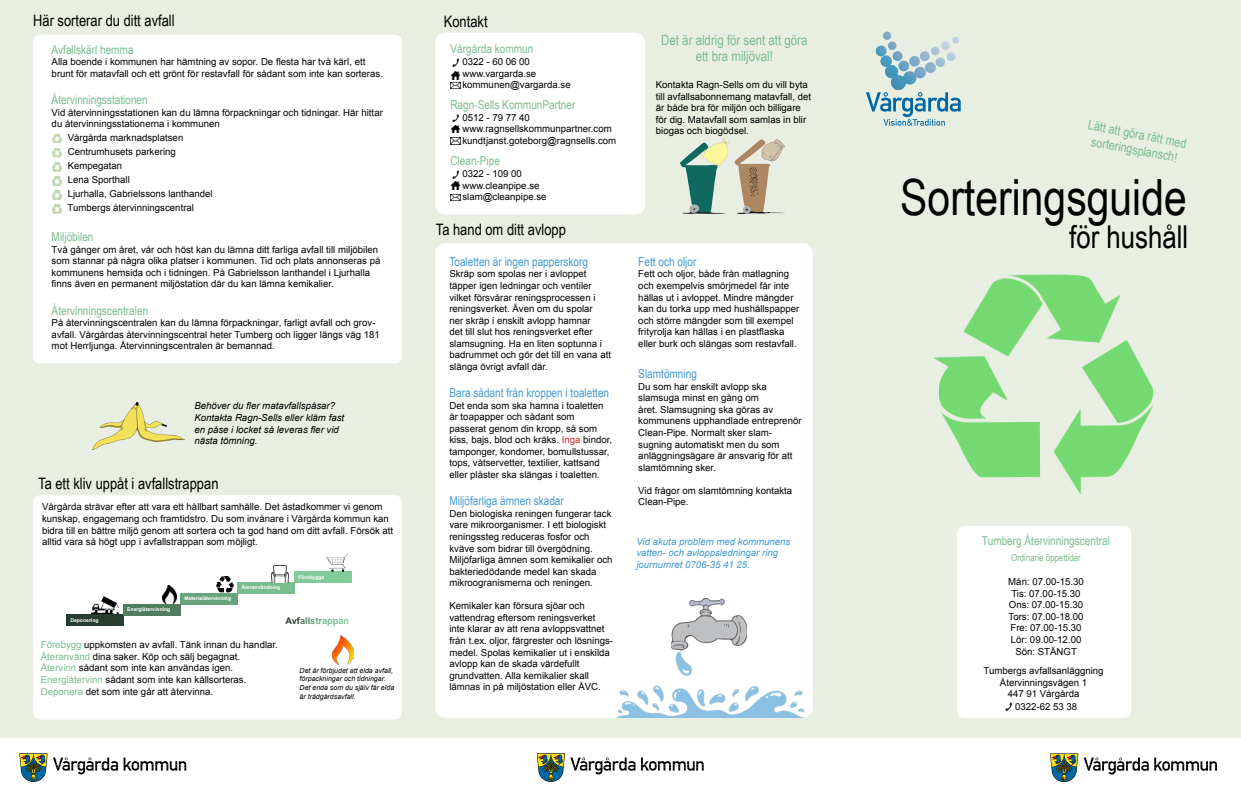
<style>
.page{position:relative;width:1241px;height:794px;background:#fff}
.page>*{position:absolute;margin:0;border:0;box-sizing:border-box;transform-origin:0 0}
.t1{font:49.88px "Arial Narrow";color:#000}
.t2{font:31.5px "Arial Narrow";color:#000}
.t3{font:15.75px "Arial Narrow";color:#000}
.t4{font:14px/15.8px "Arial Narrow";color:#79bd8f;text-align:center}
.t5{font:13.12px/15.8px "Arial Narrow";color:#79bd8f;text-align:center}
.t6{font:12.25px "Arial Narrow";color:#79bd8f}
.t7{font:12.25px "Arial Narrow";color:#429ad2}
.t8{font:9.62px/11.5px "Arial";color:#000}
.t9{font:italic 9.62px/11.5px "Arial";color:#000}
.t10{font:italic 9.62px/11.5px "Arial";color:#429ad2}
.t11{font:9.62px "Arial Narrow";color:#79bd8f}
.t12{font:700 9.19px "Arial";color:#273d2f}
.t13{font:italic 7px/8.4px "Arial";color:#000}
.t14{font:700 5.08px "Arial";color:#fff}
.s1{color:#507d5f}
.s2{color:#69a37c}
.s3{color:#79bd8f}
.s4{color:#81ca99}
.s5{color:#d2232a}
</style>
<div class="page">
<div style="left:0;top:0;width:1240px;height:794px;background:#e8eee2"></div>
<hr style="left:414px;top:0;width:1px;height:794px;background:#000">
<hr style="left:827px;top:0;width:1px;height:794px;background:#000">
<img style="left:933px;top:274px;width:220px;height:220px">
<div style="left:0;top:738px;width:1240px;height:56px;background:#fff"></div>
<div style="left:957px;top:526px;width:173px;height:192px;background:#fff;border-radius:7px"></div>
<div style="left:435px;top:33px;width:210px;height:181px;background:#fff;border-radius:10px"></div>
<svg style="left:450px;top:58px;width:10px;height:31px"></svg>
<svg style="left:450px;top:114px;width:10px;height:31px"></svg>
<svg style="left:450px;top:170px;width:10px;height:31px"></svg>
<img style="left:93px;top:402px;width:92px;height:47px">
<svg style="left:1005px;top:702px;width:6px;height:8px"></svg>
<div style="left:435px;top:243px;width:377px;height:475px;background:#fff;border-radius:10px"></div>
<img style="left:616px;top:685px;width:189px;height:33px">
<img style="left:671px;top:598px;width:75px;height:53px">
<img style="left:675px;top:652px;width:17px;height:24px">
<img style="left:680px;top:139px;width:104px;height:74px">
<svg style="left:1050px;top:753px;width:166px;height:29px;background:#c4c8c4"></svg>
<svg style="left:20px;top:753px;width:166px;height:29px;background:#c4c8c4"></svg>
<svg style="left:537px;top:753px;width:166px;height:29px;background:#c4c8c4"></svg>
<div style="left:33px;top:495px;width:368px;height:224px;background:#fff;border-radius:7px"></div>
<img style="left:163px;top:585px;width:14px;height:19px">
<img style="left:92px;top:596px;width:27px;height:19px">
<div style="left:67px;top:615px;width:57px;height:11px;background:#273d2f"></div>
<div style="left:294px;top:571px;width:57px;height:11px;background:#81ca99"></div>
<div style="left:237px;top:582px;width:58px;height:11px;background:#79bd8f"></div>
<div style="left:180px;top:593px;width:58px;height:11px;background:#69a37c"></div>
<div style="left:124px;top:604px;width:57px;height:11px;background:#507d5f"></div>
<img style="left:216px;top:576px;width:17px;height:17px">
<img style="left:326px;top:554px;width:22px;height:18px">
<img style="left:271px;top:566px;width:17px;height:16px">
<div style="left:33px;top:35px;width:368px;height:328px;background:#fff;border-radius:7px"></div>
<img style="left:333px;top:636px;width:20px;height:28px">
<svg style="left:52px;top:205px;width:10px;height:8px"></svg>
<svg style="left:52px;top:177px;width:10px;height:8px"></svg>
<svg style="left:52px;top:134px;width:10px;height:37px"></svg>
<svg style="left:52px;top:191px;width:10px;height:8px"></svg>
<svg style="left:866px;top:32px;width:94px;height:94px"></svg>
<h3 class="t3" style="left:33px;top:9px;width:143px">Här sorterar du ditt avfall</h3>
<p class="t6" style="left:52px;top:41px;width:83px">Avfallskärl hemma</p>
<p class="t8" style="left:52px;top:56px;width:333px">Alla boende i kommunen har hämtning av sopor. De flesta har två kärl, ett brunt för matavfall och ett grönt för restavfall för sådant som inte kan sorteras.</p>
<p class="t6" style="left:52px;top:91px;width:98px">Återvinningsstationen</p>
<p class="t8" style="left:52px;top:107px;width:333px">Vid återvinningsstationen kan du lämna förpackningar och tidningar. Här hittar du återvinningsstationerna i kommunen</p>
<p class="t8" style="left:68px;top:131px;width:147px;line-height:14px">Vårgårda marknadsplatsen<br>Centrumhusets parkering<br>Kempegatan<br>Lena Sporthall<br>Ljurhalla, Gabrielssons lanthandel<br>Tumbergs återvinningscentral</p>
<p class="t6" style="left:52px;top:228px;width:43px">Miljöbilen</p>
<p class="t8" style="left:52px;top:244px;width:330px">Två gånger om året, vår och höst kan du lämna ditt farliga avfall till miljöbilen som stannar på några olika platser i kommunen. Tid och plats annonseras på kommunens hemsida och i tidningen. På Gabrielsson lanthandel i Ljurhalla finns även en permanent miljöstation där du kan lämna kemikalier.</p>
<p class="t6" style="left:52px;top:301px;width:98px">Återvinningscentralen</p>
<p class="t8" style="left:52px;top:317px;width:329px">På återvinningscentralen kan du lämna förpackningar, farligt avfall och grov&shy;avfall. Vårgårdas återvinningscentral heter Tumberg och ligger längs väg 181 mot Herrljunga. Återvinningscentralen är bemannad.</p>
<p class="t9" style="left:194px;top:400px;width:151px">Behöver du fler matavfallspåsar?<br>Kontakta Ragn-Sells eller kläm fast en påse i locket så leveras fler vid nästa tömning.</p>
<h3 class="t3" style="left:38px;top:472px;width:182px">Ta ett kliv uppåt i avfallstrappan</h3>
<p class="t8" style="left:42px;top:501px;width:352px">Vårgårda strävar efter att vara ett hållbart samhälle. Det åstadkommer vi genom kunskap, engagemang och framtidstro. Du som invånare i Vårgårda kommun kan bidra till en bättre miljö genom att sortera och ta god hand om ditt avfall. Försök att alltid vara så högt upp i avfallstrappan som möjligt.</p>
<p class="t14" style="left:70px;top:617px;width:30px">Deponering</p>
<p class="t14" style="left:127px;top:606px;width:45px">Energiåtervinning</p>
<p class="t14" style="left:184px;top:595px;width:48px">Materialåtervinning</p>
<p class="t14" style="left:298px;top:573px;width:27px">Förebygga</p>
<p class="t12" style="left:285px;top:614px;width:65px">Avf<span class="s1">all</span><span class="s2">str</span><span class="s3">app</span><span class="s4">an</span></p>
<p class="t14" style="left:241px;top:584px;width:40px">Återanvändning</p>
<p class="t8" style="left:41px;top:639px;width:238px"><span class="s3">Förebygg</span> uppkomsten av avfall. Tänk innan du handlar.<br><span class="s3">Återanvänd</span> dina saker. Köp och sälj begagnat.<br><span class="s3">Återvinn</span> sådant som inte kan användas igen.<br><span class="s3">Energiåtervinn</span> sådant som inte kan källsorteras.</p>
<p class="t8" style="left:41px;top:686px;width:174px"><span class="s3">Deponera</span> det som inte går att återvinna.</p>
<p class="t13" style="left:299px;top:666px;width:96px">Det är förbjudet att elda avfall, förpackningar och tidningar.<br>Det enda som du själv får elda</p>
<p class="t13" style="left:299px;top:692px;width:58px">är trädgårdsavfall.</p>
<h3 class="t3" style="left:444px;top:10px;width:45px">Kontakt</h3>
<p class="t6" style="left:450px;top:39px;width:84px">Vårgårda kommun</p>
<p class="t8" style="left:462px;top:56px;width:110px">0322 - 60 06 00 www.vargarda.se kommunen@vargarda.se</p>
<p class="t8" style="left:462px;top:112px;width:155px">0512 - 79 77 40 www.ragnsellskommunpartner.com kundtjanst.goteborg@ragnsells.com</p>
<p class="t6" style="left:450px;top:95px;width:127px">Ragn-Sells KommunPartner</p>
<p class="t6" style="left:450px;top:151px;width:51px">Clean-Pipe</p>
<p class="t8" style="left:462px;top:168px;width:86px">0322 - 109 00 www.cleanpipe.se slam@cleanpipe.se</p>
<h3 class="t3" style="left:436px;top:218px;width:131px">Ta hand om ditt avlopp</h3>
<p class="t7" style="left:449px;top:252px;width:140px">Toaletten är ingen papperskorg</p>
<p class="t8" style="left:449px;top:268px;width:163px">Skräp som spolas ner i avloppet täpper igen ledningar och ventiler vilket försvårar reningsprocessen i reningsverket. Även om du spolar<br>ner skräp i enskilt avlopp hamnar<br>det till slut hos reningsverket efter slamsugning. Ha en liten soptunna i badrummet och gör det till en vana att slänga övrigt avfall där.</p>
<p class="t7" style="left:449px;top:384px;width:161px">Bara sådant från kroppen i toaletten</p>
<p class="t8" style="left:449px;top:399px;width:164px">Det enda som ska hamna i toaletten är toapapper och sådant som passerat genom din kropp, så som kiss, bajs, blod och kräks. <span class="s5">Inga</span> bindor, tamponger, kondomer, bomullstussar, tops, våtservetter, textilier, kattsand eller plåster ska slängas i toaletten.</p>
<p class="t7" style="left:449px;top:492px;width:116px">Miljöfarliga ämnen skadar</p>
<p class="t8" style="left:449px;top:508px;width:165px">Den biologiska reningen fungerar tack vare mikroorganismer. I ett biologiskt reningssteg reduceras fosfor och kväve som bidrar till övergödning.<br>Miljöfarliga ämnen som kemikalier och bakteriedödande medel kan skada mikroogranismerna och reningen.</p>
<p class="t8" style="left:449px;top:600px;width:165px">Kemikaler kan försura sjöar och vattendrag eftersom reningsverket inte klarar av att rena avloppsvattnet från t.ex. oljor, färgrester och lösnings&shy;medel. Spolas kemikalier ut i enskilda avlopp kan de skada värdefullt grundvatten. Alla kemikalier skall lämnas in på miljöstation eller ÅVC.</p>
<h3 class="t4" style="left:661px;top:32px;width:148px">Det är aldrig för sent att göra ett bra miljöval!</h3>
<p class="t8" style="left:655px;top:79px;width:157px">Kontakta Ragn-Sells om du vill byta till avfallsabonnemang matavfall, det är både bra för miljön och billigare för dig. Matavfall som samlas in blir biogas och biogödsel.</p>
<p class="t7" style="left:638px;top:252px;width:60px">Fett och oljor</p>
<p class="t8" style="left:638px;top:268px;width:163px">Fett och oljor, både från matlagning och exempelvis smörjmedel får inte hällas ut i avloppet. Mindre mängder kan du torka upp med hushållspapper och större mängder som till exempel frityrolja kan hällas i en plastflaska eller burk och slängas som restavfall.</p>
<p class="t7" style="left:638px;top:365px;width:60px">Slamtömning</p>
<p class="t8" style="left:638px;top:381px;width:165px">Du som har enskilt avlopp ska slamsuga minst en gång om<br>året. Slamsugning ska göras av kommunens upphandlade entreprenör<br>Clean-Pipe. Normalt sker slam&shy;sugning automatiskt men du som anläggningsägare är ansvarig för att slamtömning sker.</p>
<p class="t8" style="left:638px;top:485px;width:155px">Vid frågor om slamtömning kontakta<br>Clean-Pipe.</p>
<p class="t10" style="left:636px;top:535px;width:155px">Vid akuta problem med kommunens vatten- och avloppsledningar ring journumret 0706-35 41 25.</p>
<h3 class="t5" style="left:1089px;top:116px;width:101px;rotate:11deg">Lätt att göra rätt med sorteringsplansch!</h3>
<h1 class="t1" style="left:900px;top:161px;width:288px">Sorteringsguide</h1>
<h2 class="t2" style="left:1068px;top:214px;width:121px">för hushåll</h2>
<p class="t6" style="left:981px;top:532px;width:130px">Tumberg Återvinningscentral</p>
<p class="t11" style="left:1010px;top:550px;width:71px">Ordinarie öppettider</p>
<p class="t8" style="left:1008px;top:576px;width:77px;text-align:center">Mån: 07.00-15.30<br>Tis: 07.00-15.30<br>Ons: 07.00-15.30<br>Tors: 07.00-18.00<br>Fre: 07.00-15.30<br>Lör: 09.00-12.00<br>Sön: STÄNGT</p>
<p class="t8" style="left:983px;top:665px;width:122px;text-align:center">Tumbergs avfallsanläggning<br>Återvinningsvägen 1<br>447 91 Vårgårda</p>
<p class="t8" style="left:1015px;top:701px;width:64px">0322-62 53 38</p>
</div>
